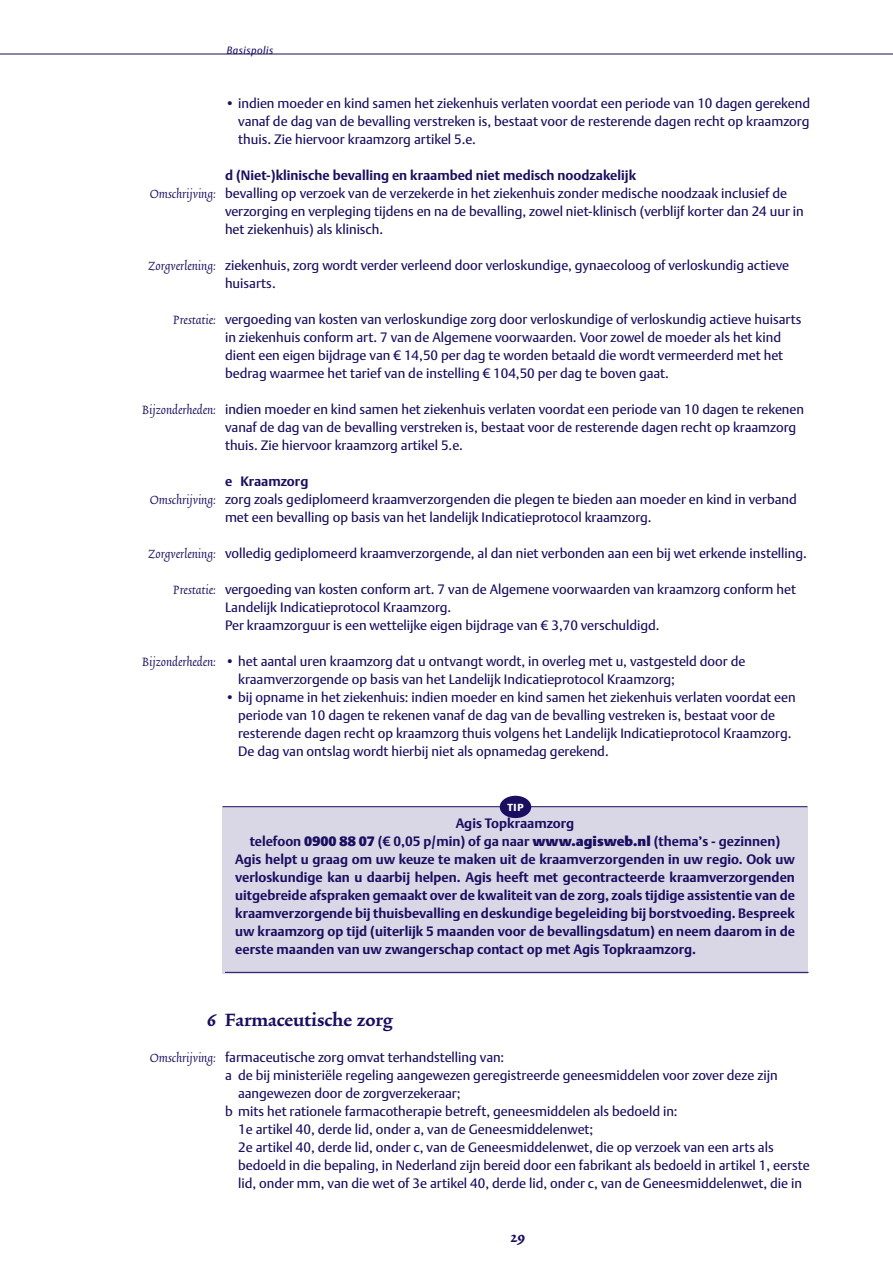
<style>
.page{position:relative;width:893px;height:1263px;background:#fff}
.page>*{position:absolute;margin:0;border:0;box-sizing:border-box;transform-origin:0 0}
.t1{font:700 21px "Trinite No 2";color:#1a0e60}
.t2{font:700 18px "Trinite No 2";color:#1a0e60}
.t3{font:13.5px/18px "DTL Argo T";color:#1a0e60}
.t4{font:700 13.5px "DTL Argo T";color:#1a0e60}
.t5{font:700 13.5px "DTL Argo ST";color:#1a0e60}
.t6{font:italic 10.5px "DTL Argo T";letter-spacing:.055em;color:#1a0e60}
.t7{font:900 10.2px "DTL Argo T";color:#fff}
.s1{font-family:"Trinite No 2";font-style:italic;font-size:15px}
.s2{font-weight:800}
</style>
<div class="page">
<div style="left:222px;top:807px;width:585px;height:167px;background:#d9d7e6"></div>
<hr style="left:222px;top:806px;width:585px;height:1px;background:#1a0e60">
<hr style="left:225px;top:972px;width:583px;height:1px;background:#1a0e60">
<div style="left:500px;top:796px;width:31px;height:22px;background:#1a0e60;border-radius:50%"></div>
<hr style="left:0;top:54px;width:893px;height:1px;background:#1a0e60">
<p class="t6" style="left:227px;top:44px;width:48px">Basispolis</p>
<p class="t3" style="left:238px;top:94px;width:573px;text-align:justify;text-indent:-13px">• indien moeder en kind samen het ziekenhuis verlaten voordat een periode van 10 dagen gerekend vanaf de dag van de bevalling verstreken is, bestaat voor de resterende dagen recht op kraamzorg thuis. Zie hiervoor kraamzorg artikel 5.e.</p>
<p class="t5" style="left:225px;top:167px;width:413px">d (Niet-)klinische bevalling en kraambed niet medisch noodzakelijk</p>
<p class="t3" style="left:225px;top:184px;width:580px;text-indent:-75px"><span class="s1">Omschrijving:</span> bevalling op verzoek van de verzekerde in het ziekenhuis zonder medische noodzaak inclusief de verzorging en verpleging tijdens en na de bevalling, zowel niet-klinisch (verblijf korter dan 24 uur in het ziekenhuis) als klinisch.</p>
<p class="t3" style="left:225px;top:256px;width:566px;text-indent:-77px"><span class="s1">Zorgverlening:</span> ziekenhuis, zorg wordt verder verleend door verloskundige, gynaecoloog of verloskundig actieve huisarts.</p>
<p class="t3" style="left:225px;top:310px;width:578px;text-indent:-52px"><span class="s1">Prestatie:</span> vergoeding van kosten van verloskundige zorg door verloskundige of verloskundig actieve huisarts in ziekenhuis conform art. 7 van de Algemene voorwaarden. Voor zowel de moeder als het kind dient een eigen bijdrage van € 14,50 per dag te worden betaald die wordt vermeerderd met het bedrag waarmee het tarief van de instelling € 104,50 per dag te boven gaat.</p>
<p class="t3" style="left:225px;top:400px;width:580px;text-indent:-83px"><span class="s1">Bijzonderheden:</span> indien moeder en kind samen het ziekenhuis verlaten voordat een periode van 10 dagen te rekenen vanaf de dag van de bevalling verstreken is, bestaat voor de resterende dagen recht op kraamzorg thuis. Zie hiervoor kraamzorg artikel 5.e.</p>
<p class="t5" style="left:225px;top:473px;width:85px">e Kraamzorg</p>
<p class="t3" style="left:225px;top:490px;width:573px;text-indent:-75px"><span class="s1">Omschrijving:</span> zorg zoals gediplomeerd kraamverzorgenden die plegen te bieden aan moeder en kind in verband met een bevalling op basis van het landelijk Indicatieprotocol kraamzorg.</p>
<p class="t3" style="left:148px;top:544px;width:660px"><span class="s1">Zorgverlening:</span> volledig gediplomeerd kraamverzorgende, al dan niet verbonden aan een bij wet erkende instelling.</p>
<p class="t3" style="left:225px;top:580px;width:572px;text-indent:-52px"><span class="s1">Prestatie:</span> vergoeding van kosten conform art. 7 van de Algemene voorwaarden van kraamzorg conform het<br>Landelijk Indicatieprotocol Kraamzorg.<br>Per kraamzorguur is een wettelijke eigen bijdrage van € 3,70 verschuldigd.</p>
<p class="t3" style="left:238px;top:652px;width:509px;text-indent:-96px"><span class="s1">Bijzonderheden:</span> • het aantal uren kraamzorg dat u ontvangt wordt, in overleg met u, vastgesteld door de kraamverzorgende op basis van het Landelijk Indicatieprotocol Kraamzorg;</p>
<p class="t3" style="left:238px;top:688px;width:559px;text-indent:-13px">• bij opname in het ziekenhuis: indien moeder en kind samen het ziekenhuis verlaten voordat een periode van 10 dagen te rekenen vanaf de dag van de bevalling vestreken is, bestaat voor de resterende dagen recht op kraamzorg thuis volgens het Landelijk Indicatieprotocol Kraamzorg.<br>De dag van ontslag wordt hierbij niet als opnamedag gerekend.</p>
<p class="t7" style="left:507px;top:802px;width:18px">TIP</p>
<p class="t4" style="left:456px;top:815px;width:120px">Agis Topkraamzorg</p>
<p class="t4" style="left:250px;top:833px;width:532px">telefoon <span class="s2">0900 88 07</span> (€ 0,05 p/min) of ga naar <span class="s2">www.agisweb.nl</span> (thema’s - gezinnen)</p>
<p class="t4" style="left:235px;top:851px;width:561px">Agis helpt u graag om uw keuze te maken uit de kraamverzorgenden in uw regio. Ook uw</p>
<p class="t4" style="left:235px;top:869px;width:561px">verloskundige kan u daarbij helpen. Agis heeft met gecontracteerde kraamverzorgenden</p>
<p class="t4" style="left:235px;top:887px;width:561px">uitgebreide afspraken gemaakt over de kwaliteit van de zorg, zoals tijdige assistentie van de</p>
<p class="t4" style="left:235px;top:905px;width:561px">kraamverzorgende bij thuisbevalling en deskundige begeleiding bij borstvoeding. Bespreek</p>
<p class="t4" style="left:235px;top:923px;width:561px">uw kraamzorg op tijd (uiterlijk 5 maanden voor de bevallingsdatum) en neem daarom in de</p>
<p class="t4" style="left:235px;top:941px;width:462px">eerste maanden van uw zwangerschap contact op met Agis Topkraamzorg.</p>
<h1 class="t1" style="left:207px;top:1006px;width:187px">6 Farmaceutische zorg</h1>
<p class="t3" style="left:150px;top:1048px;width:356px"><span class="s1">Omschrijving:</span> farmaceutische zorg omvat terhandstelling van:</p>
<p class="t3" style="left:225px;top:1066px;width:554px">a de bij ministeriële regeling aangewezen geregistreerde geneesmiddelen voor zover deze zijn</p>
<p class="t3" style="left:238px;top:1084px;width:224px">aangewezen door de zorgverzekeraar;</p>
<p class="t3" style="left:225px;top:1102px;width:454px">b mits het rationele farmacotherapie betreft, geneesmiddelen als bedoeld in:</p>
<p class="t3" style="left:238px;top:1120px;width:357px">1e artikel 40, derde lid, onder a, van de Geneesmiddelenwet;</p>
<p class="t3" style="left:238px;top:1138px;width:537px">2e artikel 40, derde lid, onder c, van de Geneesmiddelenwet, die op verzoek van een arts als</p>
<p class="t3" style="left:238px;top:1156px;width:573px">bedoeld in die bepaling, in Nederland zijn bereid door een fabrikant als bedoeld in artikel 1, eerste</p>
<p class="t3" style="left:238px;top:1174px;width:565px">lid, onder mm, van die wet of 3e artikel 40, derde lid, onder c, van de Geneesmiddelenwet, die in</p>
<h2 class="t2" style="left:510px;top:1225px;width:17px">29</h2>
</div>
